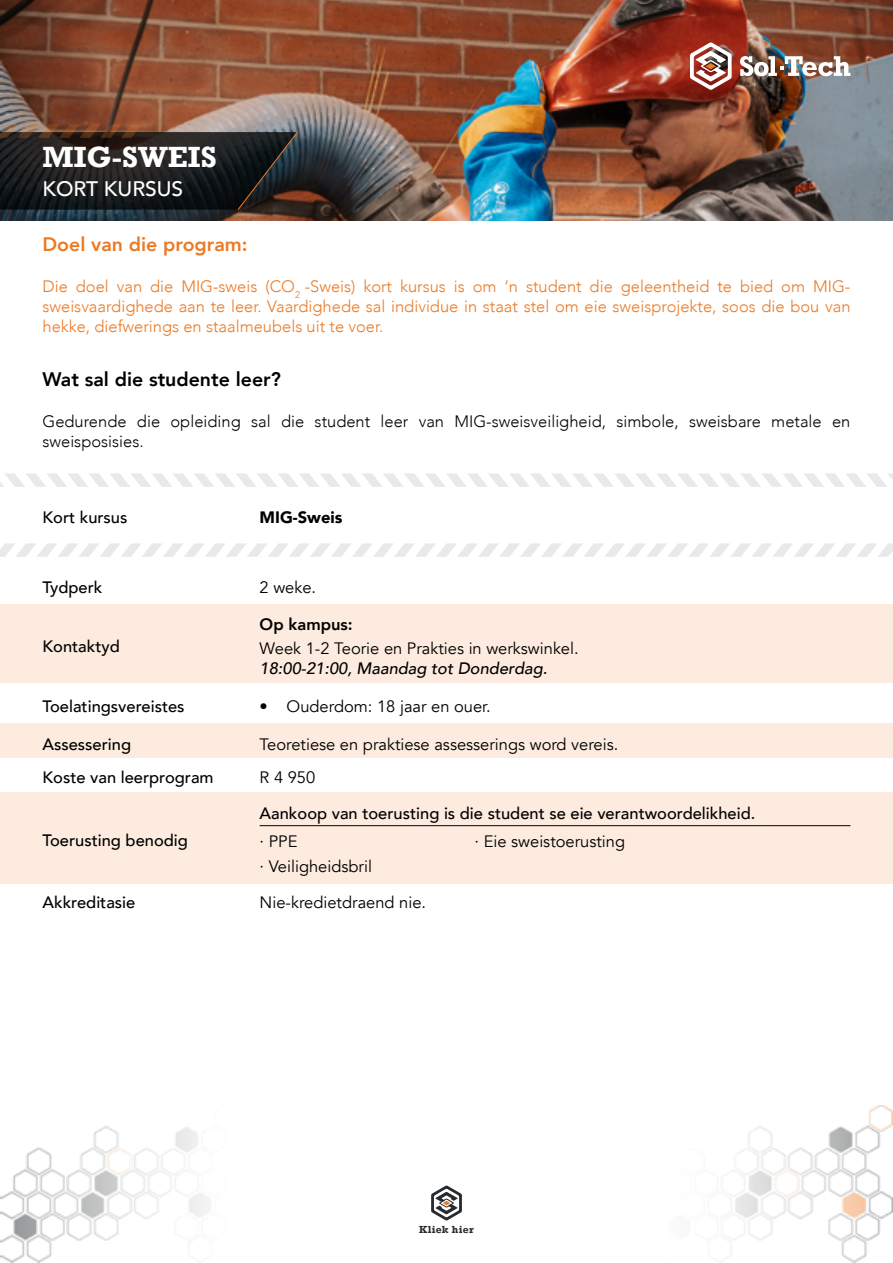
<style>
.page{position:relative;width:893px;height:1263px;background:#fff}
.page>*{position:absolute;margin:0;border:0;box-sizing:border-box;transform-origin:0 0}
.t1{font:700 30px "Rockwell";color:#fff}
.t2{font:500 21px "Avenir";color:#fff}
.t3{font:800 19.5px "Avenir";color:#000}
.t4{font:800 19.5px "Avenir";color:#ec7a24}
.t5{font:300 16.5px/19.8px "Avenir";color:#ec7a24;text-align:justify}
.t6{font:16.5px/24px "Avenir";color:#000}
.t7{font:500 16.5px "Avenir";color:#000}
.t8{font:300 16.5px/19.8px "Avenir";color:#000}
.t9{font:italic 500 16.5px "Avenir";color:#000}
.t10{font:900 16.5px "Avenir";color:#000}
.t11{font:800 16.5px "Avenir";color:#000}
.t12{font:700 10.5px "Rockwell";letter-spacing:.025em;color:#282b2d}
</style>
<div class="page">
<img style="left:722px;top:1105px;width:171px;height:158px">
<img style="left:0;top:1126px;width:210px;height:137px">
<div style="left:0;top:604px;width:893px;height:79px;background:#fcebde"></div>
<div style="left:0;top:792px;width:893px;height:92px;background:#fcebde"></div>
<div style="left:0;top:723px;width:893px;height:35px;background:#fcebde"></div>
<svg style="left:0;top:473px;width:893px;height:14px"></svg>
<img style="left:0;top:0;width:893px;height:220px">
<svg style="left:0;top:124px;width:298px;height:87px;background:#2a2726"></svg>
<img style="left:740px;top:56px;width:110px;height:20px">
<svg style="left:690px;top:42px;width:42px;height:48px"></svg>
<svg style="left:0;top:543px;width:893px;height:14px"></svg>
<svg style="left:431px;top:1185px;width:31px;height:35px"></svg>
<hr style="left:260px;top:825px;width:590px;height:1px;background:#000">
<h1 class="t1" style="left:43px;top:138px;width:176px">MIG-SWEIS</h1>
<p class="t2" style="left:43px;top:170px;width:142px">KORT KURSUS</p>
<p class="t4" style="left:43px;top:229px;width:207px">Doel van die program:</p>
<p class="t5" style="left:43px;top:276px;width:809px">Die doel van die MIG-sweis (CO<sub>2</sub> -Sweis) kort kursus is om ‘n student die geleentheid te bied om MIG&shy;sweisvaardighede aan te leer. Vaardighede sal individue in staat stel om eie sweisprojekte, soos die bou van hekke, diefwerings en staalmeubels uit te voer.</p>
<p class="t3" style="left:43px;top:364px;width:240px">Wat sal die studente leer?</p>
<p class="t8" style="left:43px;top:412px;width:809px">Gedurende die opleiding sal die student leer van MIG-sweisveiligheid, simbole, sweisbare metale en sweisposisies.</p>
<p class="t7" style="left:43px;top:503px;width:86px">Kort kursus</p>
<p class="t10" style="left:260px;top:503px;width:84px">MIG-Sweis</p>
<p class="t7" style="left:43px;top:573px;width:61px">Tydperk</p>
<p class="t6" style="left:260px;top:576px;width:58px">2 weke.</p>
<p class="t7" style="left:43px;top:632px;width:79px">Kontaktyd</p>
<p class="t11" style="left:260px;top:611px;width:95px">Op kampus:</p>
<p class="t6" style="left:260px;top:636px;width:321px">Week 1-2 Teorie en Prakties in werkswinkel.</p>
<p class="t9" style="left:260px;top:658px;width:289px">18:00-21:00, Maandag tot Donderdag.</p>
<p class="t7" style="left:43px;top:692px;width:144px">Toelatingsvereistes</p>
<p class="t6" style="left:260px;top:694px;width:233px">• Ouderdom: 18 jaar en ouer.</p>
<p class="t7" style="left:43px;top:730px;width:90px">Assessering</p>
<p class="t6" style="left:260px;top:733px;width:360px">Teoretiese en praktiese assesserings word vereis.</p>
<p class="t7" style="left:43px;top:763px;width:173px">Koste van leerprogram</p>
<p class="t6" style="left:260px;top:765px;width:57px">R 4 950</p>
<p class="t7" style="left:260px;top:799px;width:497px">Aankoop van toerusting is die student se eie verantwoordelikheid.</p>
<p class="t7" style="left:43px;top:826px;width:147px">Toerusting benodig</p>
<p class="t6" style="left:260px;top:830px;width:114px">∙ PPE<br>∙ Veiligheidsbril</p>
<p class="t6" style="left:475px;top:830px;width:152px">∙ Eie sweistoerusting</p>
<p class="t7" style="left:43px;top:888px;width:94px">Akkreditasie</p>
<p class="t6" style="left:260px;top:890px;width:168px">Nie-kredietdraend nie.</p>
<p class="t12" style="left:419px;top:1223px;width:56px">Kliek hier</p>
</div>
